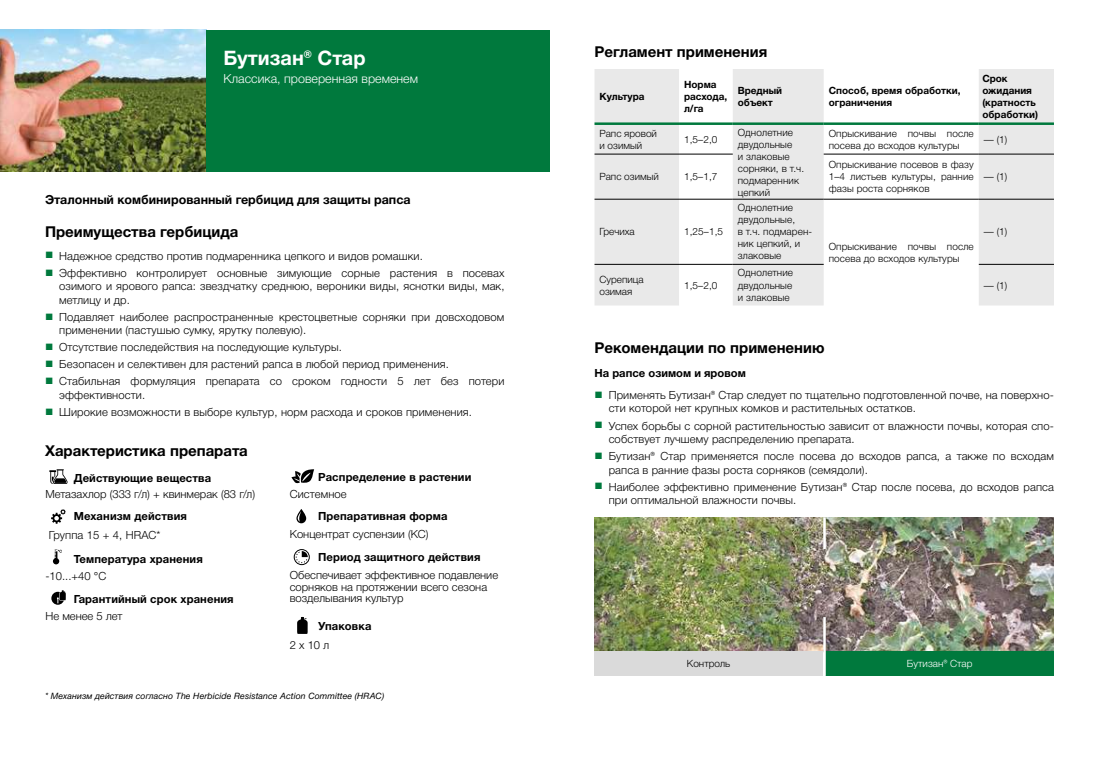
<style>
.page{position:relative;width:1099px;height:762px;background:#fff}
.page>*{position:absolute;margin:0;border:0;box-sizing:border-box;transform-origin:0 0}
.t1{font:700 20px "Helvetica Neue Cyr";color:#fff}
.t2{font:700 15px "Helvetica Neue Cyr";color:#000}
.t3{font:700 12.5px "Helvetica Neue Cyr";color:#000}
.t4{font:300 12.5px "Helvetica Neue Cyr";color:#fff}
.t5{font:300 11.25px/13.5px "Helvetica Neue Cyr";letter-spacing:.01em;color:#000}
.t6{font:700 11.25px "Helvetica Neue Cyr";letter-spacing:.01em;color:#000}
.t7{font:300 10px/12px "Helvetica Neue Cyr";letter-spacing:.01em;color:#000}
.t8{font:700 10px/12px "Helvetica Neue Cyr";color:#000}
.t9{font:300 10px "Helvetica Neue Cyr";color:#fff}
.t10{font:italic 8.75px "Helvetica Neue Cyr";letter-spacing:.01em;color:#000}
.s1{font-family:"Arial";font-weight:400;font-size:13.75px;color:#00793d}
.s2{font-weight:400}
</style>
<div class="page">
<img style="left:0;top:30px;width:206px;height:141px">
<div style="left:206px;top:30px;width:343px;height:141px;background:#00793d"></div>
<svg style="left:294px;top:549px;width:16px;height:16px"></svg>
<svg style="left:51px;top:592px;width:13px;height:13px"></svg>
<svg style="left:54px;top:590px;width:12px;height:13px"></svg>
<svg style="left:297px;top:617px;width:11px;height:17px"></svg>
<svg style="left:49px;top:469px;width:19px;height:15px"></svg>
<svg style="left:53px;top:549px;width:9px;height:15px"></svg>
<svg style="left:296px;top:509px;width:10px;height:14px"></svg>
<svg style="left:291px;top:469px;width:23px;height:15px"></svg>
<svg style="left:51px;top:509px;width:15px;height:15px"></svg>
<svg style="left:594px;top:69px;width:459px;height:236px;fill:#e9e9e9"></svg>
<hr style="left:594px;top:122px;width:85px;height:3px;background:#00793d">
<hr style="left:679px;top:122px;width:53px;height:3px;background:#00793d">
<hr style="left:732px;top:122px;width:91px;height:3px;background:#00793d">
<hr style="left:823px;top:122px;width:155px;height:3px;background:#00793d">
<hr style="left:978px;top:122px;width:75px;height:3px;background:#00793d">
<hr style="left:594px;top:154px;width:85px;height:1px;background:#000">
<hr style="left:679px;top:154px;width:53px;height:1px;background:#000">
<hr style="left:823px;top:154px;width:155px;height:1px;background:#000">
<hr style="left:978px;top:154px;width:75px;height:1px;background:#000">
<hr style="left:594px;top:199px;width:85px;height:1px;background:#000">
<hr style="left:679px;top:199px;width:53px;height:1px;background:#000">
<hr style="left:732px;top:199px;width:91px;height:1px;background:#000">
<hr style="left:823px;top:199px;width:155px;height:1px;background:#000">
<hr style="left:978px;top:199px;width:75px;height:1px;background:#000">
<hr style="left:594px;top:264px;width:85px;height:1px;background:#000">
<hr style="left:679px;top:264px;width:53px;height:1px;background:#000">
<hr style="left:732px;top:264px;width:91px;height:1px;background:#000">
<hr style="left:978px;top:264px;width:75px;height:1px;background:#000">
<img style="left:594px;top:517px;width:459px;height:135px">
<div style="left:825px;top:652px;width:228px;height:24px;background:#00793d"></div>
<div style="left:594px;top:652px;width:229px;height:24px;background:#dadada"></div>
<hr style="left:823px;top:517px;width:2px;height:32px;background:#fff">
<hr style="left:823px;top:617px;width:2px;height:59px;background:#fff">
<h1 class="t1" style="left:223px;top:47px;width:144px">Бутизан® Стар</h1>
<p class="t4" style="left:223px;top:71px;width:196px">Классика, проверенная временем</p>
<p class="t3" style="left:45px;top:193px;width:367px">Эталонный комбинированный гербицид для защиты рапса</p>
<h2 class="t2" style="left:45px;top:223px;width:195px">Преимущества гербицида</h2>
<p class="t5" style="left:45px;top:249px;width:379px"><span class="s1">■</span> Надежное средство против подмаренника цепкого и видов ромашки.</p>
<p class="t5" style="left:59px;top:266px;width:447px;text-align:justify;text-indent:-14px"><span class="s1">■</span> Эффективно контролирует основные зимующие сорные растения в посевах озимого и ярового рапса: звездчатку среднюю, вероники виды, яснотки виды, мак, метлицу и др.</p>
<p class="t5" style="left:59px;top:310px;width:447px;text-indent:-14px"><span class="s1">■</span> Подавляет наиболее распространенные крестоцветные сорняки при довсходовом применении (пастушью сумку, ярутку полевую).</p>
<p class="t5" style="left:45px;top:341px;width:298px"><span class="s1">■</span> Отсутствие последействия на последующие культуры.</p>
<p class="t5" style="left:45px;top:358px;width:405px"><span class="s1">■</span> Безопасен и селективен для растений рапса в любой период применения.</p>
<p class="t5" style="left:59px;top:375px;width:447px;text-indent:-14px"><span class="s1">■</span> Стабильная формуляция препарата со сроком годности 5 лет без потери эффективности.</p>
<p class="t5" style="left:45px;top:405px;width:428px"><span class="s1">■</span> Широкие возможности в выборе культур, норм расхода и сроков применения.</p>
<h2 class="t2" style="left:45px;top:442px;width:204px">Характеристика препарата</h2>
<p class="t6" style="left:74px;top:471px;width:139px">Действующие вещества</p>
<p class="t5" style="left:45px;top:488px;width:211px">Метазахлор (333 г/л) + квинмерак (83 г/л)</p>
<p class="t6" style="left:318px;top:470px;width:155px">Распределение в растении</p>
<p class="t5" style="left:290px;top:488px;width:58px">Системное</p>
<p class="t6" style="left:74px;top:510px;width:115px">Механизм действия</p>
<p class="t6" style="left:318px;top:510px;width:131px">Препаративная форма</p>
<p class="t5" style="left:49px;top:528px;width:113px">Группа 15 + 4, HRAC*</p>
<p class="t5" style="left:290px;top:528px;width:140px">Концентрат суспензии (КС)</p>
<p class="t6" style="left:74px;top:552px;width:131px">Температура хранения</p>
<p class="t5" style="left:45px;top:569px;width:62px">-10...+40 °C</p>
<p class="t6" style="left:318px;top:551px;width:164px">Период защитного действия</p>
<p class="t5" style="left:290px;top:570px;width:210px;line-height:11.2px">Обеспечивает эффективное подавление сорняков на протяжении всего сезона</p>
<p class="t6" style="left:74px;top:593px;width:161px">Гарантийный срок хранения</p>
<p class="t5" style="left:290px;top:591px;width:115px">возделывания культур</p>
<p class="t5" style="left:45px;top:609px;width:79px">Не менее 5 лет</p>
<p class="t6" style="left:318px;top:620px;width:55px">Упаковка</p>
<p class="t5" style="left:290px;top:638px;width:41px">2 х 10 л</p>
<p class="t10" style="left:45px;top:691px;width:341px">* Механизм действия согласно The Herbicide Resistance Action Committee (HRAC)</p>
<h2 class="t2" style="left:594px;top:44px;width:174px">Регламент применения</h2>
<p class="t8" style="left:599px;top:90px;width:46px">Культура</p>
<p class="t8" style="left:684px;top:78px;width:45px">Норма расхода, л/га</p>
<p class="t8" style="left:737px;top:84px;width:46px">Вредный объект</p>
<p class="t8" style="left:828px;top:84px;width:133px">Способ, время обработки, ограничения</p>
<p class="t8" style="left:982px;top:72px;width:57px">Срок ожидания (кратность обработки)</p>
<p class="t7" style="left:599px;top:128px;width:59px">Рапс яровой и озимый</p>
<p class="t7" style="left:684px;top:134px;width:35px">1,5–2,0</p>
<p class="t7" style="left:737px;top:126px;width:68px">Однолетние двудольные<br>и злаковые сорняки, в т.ч. подмаренник цепкий</p>
<p class="t7" style="left:828px;top:128px;width:147px">Опрыскивание почвы после посева до всходов культуры</p>
<p class="t7" style="left:983px;top:134px;width:25px">— (1)</p>
<p class="t7" style="left:828px;top:159px;width:147px;text-align:justify">Опрыскивание посевов в фазу 1–4 листьев культуры, ранние фазы роста сорняков</p>
<p class="t7" style="left:983px;top:171px;width:25px">— (1)</p>
<p class="t7" style="left:599px;top:171px;width:61px">Рапс озимый</p>
<p class="t7" style="left:684px;top:171px;width:35px">1,5–1,7</p>
<p class="t7" style="left:599px;top:226px;width:37px">Гречиха</p>
<p class="t7" style="left:684px;top:226px;width:41px">1,25–1,5</p>
<p class="t7" style="left:599px;top:273px;width:46px">Сурепица озимая</p>
<p class="t7" style="left:684px;top:279px;width:35px">1,5–2,0</p>
<p class="t7" style="left:737px;top:202px;width:76px">Однолетние двудольные,<br>в т.ч. подмарен&shy;ник цепкий, и злаковые</p>
<p class="t7" style="left:737px;top:267px;width:57px;text-align:justify">Однолетние двудольные и злаковые</p>
<p class="t7" style="left:828px;top:240px;width:147px">Опрыскивание почвы после посева до всходов культуры</p>
<p class="t7" style="left:983px;top:226px;width:25px">— (1)</p>
<p class="t7" style="left:983px;top:279px;width:25px">— (1)</p>
<h2 class="t2" style="left:594px;top:339px;width:231px">Рекомендации по применению</h2>
<p class="t6" style="left:594px;top:366px;width:153px">На рапсе озимом и яровом</p>
<p class="t5" style="left:608px;top:388px;width:447px;text-indent:-14px"><span class="s1">■</span> Применять Бутизан<span class="s2">®</span> Стар следует по тщательно подготовленной почве, на поверхно&shy;сти которой нет крупных комков и растительных остатков.</p>
<p class="t5" style="left:608px;top:419px;width:447px;text-indent:-14px"><span class="s1">■</span> Успех борьбы с сорной растительностью зависит от влажности почвы, которая спо&shy;собствует лучшему распределению препарата.</p>
<p class="t5" style="left:608px;top:449px;width:447px;text-indent:-14px"><span class="s1">■</span> Бутизан<span class="s2">®</span> Стар применяется после посева до всходов рапса, а также по всходам рапса в ранние фазы роста сорняков (семядоли).</p>
<p class="t5" style="left:608px;top:480px;width:447px;text-indent:-14px"><span class="s1">■</span> Наиболее эффективно применение Бутизан<span class="s2">®</span> Стар после посева, до всходов рапса при оптимальной влажности почвы.</p>
<p class="t7" style="left:687px;top:658px;width:45px">Контроль</p>
<p class="t9" style="left:906px;top:658px;width:67px">Бутизан<span class="s2">®</span> Стар</p>
</div>
